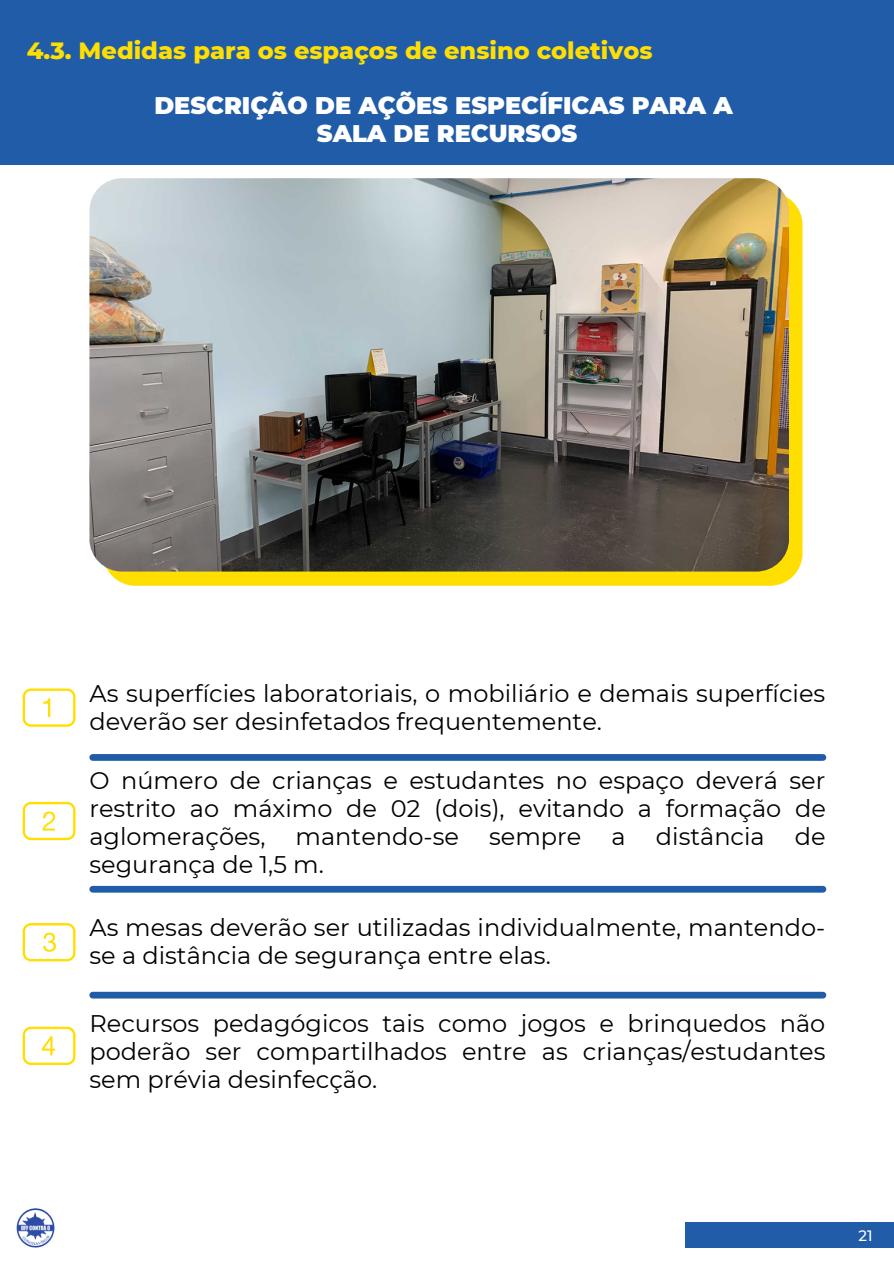
<style>
.page{position:relative;width:894px;height:1264px;background:#fff}
.page>*{position:absolute;margin:0;border:0;box-sizing:border-box;transform-origin:0 0}
.t1{font:24px/28.2px "Montserrat";color:#000;text-align:justify}
.t2{font:900 24px/28.2px "Montserrat";color:#fff;text-align:center}
.t3{font:800 24px "Montserrat";color:#ffde02}
.t4{font:500 15px "Montserrat";color:#fff}
</style>
<div class="page">
<div style="left:93px;top:754px;width:729px;height:6px;background:#205ca8"></div>
<div style="left:0;top:0;width:893px;height:164px;background:#205ca8"></div>
<div style="left:684px;top:1222px;width:209px;height:26px;background:#205ca8"></div>
<img style="left:16px;top:1208px;width:39px;height:40px">
<div style="left:93px;top:885px;width:729px;height:7px;background:#205ca8"></div>
<div style="left:93px;top:991px;width:729px;height:7px;background:#205ca8"></div>
<svg style="left:23px;top:688px;width:52px;height:38px"></svg>
<svg style="left:23px;top:801px;width:52px;height:39px"></svg>
<svg style="left:23px;top:923px;width:52px;height:38px"></svg>
<svg style="left:23px;top:1026px;width:52px;height:38px"></svg>
<div style="left:103px;top:192px;width:699px;height:394px;background:#ffde02;border-radius:33px"></div>
<img style="left:89px;top:178px;width:699px;height:393px;border-radius:33px">
<p class="t3" style="left:27px;top:36px;width:627px">4.3. Medidas para os espaços de ensino coletivos</p>
<p class="t2" style="left:154px;top:91px;width:579px">DESCRIÇÃO DE AÇÕES ESPECÍFICAS PARA A<br>SALA DE RECURSOS</p>
<p class="t1" style="left:89px;top:678px;width:737px">As superfícies laboratoriais, o mobiliário e demais superfícies deverão ser desinfetados frequentemente.</p>
<p class="t1" style="left:89px;top:766px;width:737px">O número de crianças e estudantes no espaço deverá ser restrito ao máximo de 02 (dois), evitando a formação de aglomerações,</p>
<p class="t1" style="left:295px;top:822px;width:165px">mantendo-se</p>
<p class="t1" style="left:489px;top:822px;width:94px">sempre</p>
<p class="t1" style="left:611px;top:822px;width:16px">a</p>
<p class="t1" style="left:655px;top:822px;width:110px">distância</p>
<p class="t1" style="left:794px;top:822px;width:32px">de</p>
<p class="t1" style="left:89px;top:850px;width:236px">segurança de 1,5 m.</p>
<p class="t1" style="left:89px;top:913px;width:737px">As mesas deverão ser utilizadas individualmente, mantendo&shy;se a distância de segurança entre elas.</p>
<p class="t1" style="left:89px;top:1009px;width:737px">Recursos pedagógicos tais como jogos e brinquedos não poderão ser compartilhados entre as crianças/estudantes sem prévia desinfecção.</p>
<p class="t4" style="left:858px;top:1226px;width:16px">21</p>
</div>
